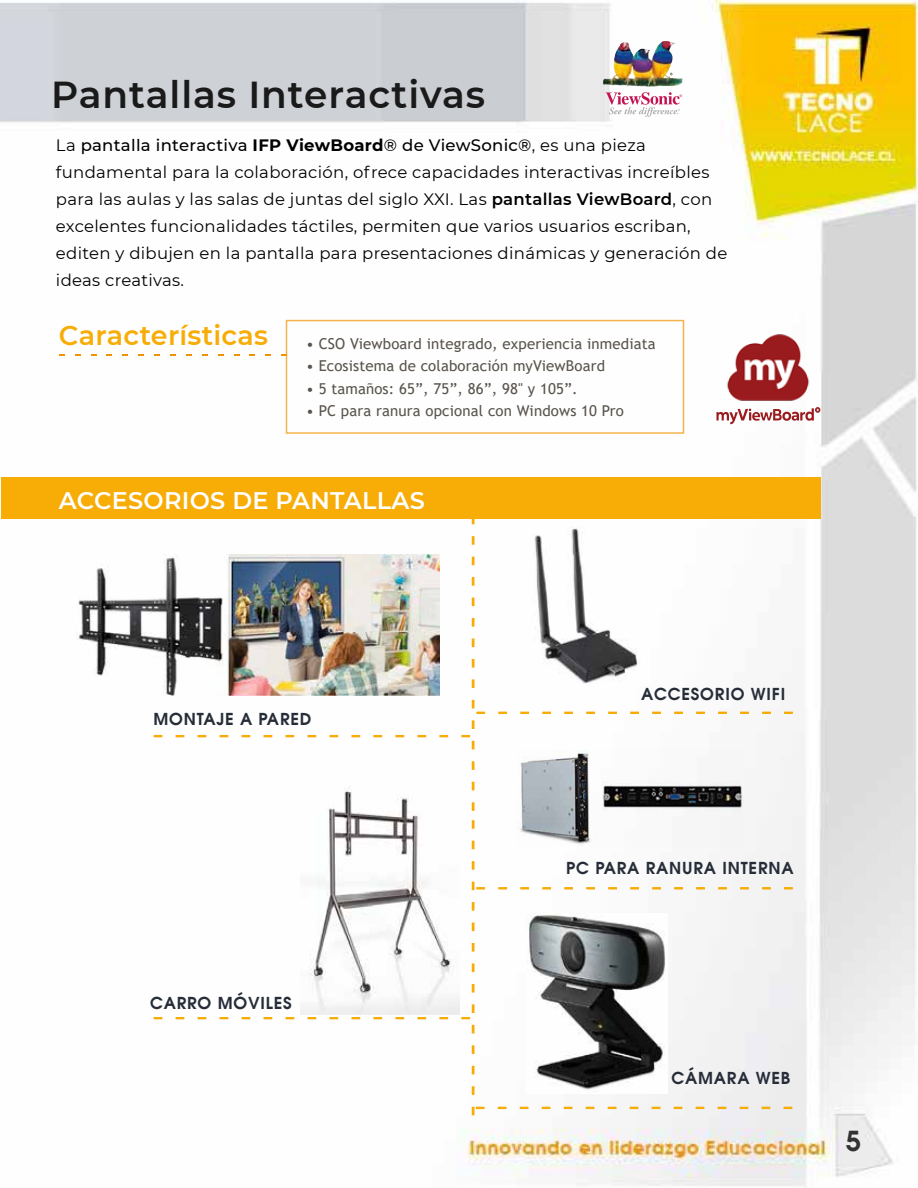
<style>
.page{position:relative;width:918px;height:1188px;background:#fff}
.page>*{position:absolute;margin:0;border:0;box-sizing:border-box;transform-origin:0 0}
.t1{font:600 37.5px "Montserrat";letter-spacing:.025em;color:#1a1a1a}
.t2{font:600 27px "Montserrat";letter-spacing:.01em;color:#f7ac06}
.t3{font:700 27px "Avian";color:#333}
.t4{font:600 24px "Montserrat";letter-spacing:.01em;color:#fff}
.t5{font:16.5px/27px "Montserrat";letter-spacing:.02em;color:#000}
.t6{font:700 16.5px "Avalon";letter-spacing:.05em;color:#262d38}
.t7{font:15px "Trebuchet MS";letter-spacing:.01em;color:#59544d}
.s1{font-weight:500}
.s2{font-weight:700}
.s3{font-weight:600}
</style>
<div class="page">
<img style="left:0;top:0;width:918px;height:1188px">
<div style="left:2px;top:477px;width:819px;height:42px;background:#f7ac06"></div>
<svg style="left:138px;top:354px;width:6px;height:2px"></svg>
<svg style="left:154px;top:354px;width:6px;height:2px"></svg>
<svg style="left:170px;top:354px;width:6px;height:2px"></svg>
<svg style="left:186px;top:354px;width:6px;height:2px"></svg>
<svg style="left:202px;top:354px;width:6px;height:2px"></svg>
<img style="left:77px;top:555px;width:363px;height:141px">
<img style="left:518px;top:750px;width:226px;height:96px">
<img style="left:716px;top:323px;width:103px;height:84px">
<svg style="left:716px;top:407px;width:104px;height:17px"></svg>
<svg style="left:606px;top:92px;width:76px;height:25px"></svg>
<img style="left:603px;top:42px;width:59px;height:45px">
<svg style="left:472px;top:519px;width:3px;height:5px"></svg>
<svg style="left:472px;top:536px;width:3px;height:9px"></svg>
<svg style="left:472px;top:557px;width:3px;height:8px"></svg>
<svg style="left:472px;top:577px;width:3px;height:9px"></svg>
<svg style="left:472px;top:598px;width:3px;height:8px"></svg>
<svg style="left:472px;top:618px;width:3px;height:9px"></svg>
<svg style="left:472px;top:639px;width:3px;height:8px"></svg>
<svg style="left:472px;top:659px;width:3px;height:9px"></svg>
<svg style="left:472px;top:679px;width:3px;height:9px"></svg>
<svg style="left:472px;top:720px;width:3px;height:9px"></svg>
<svg style="left:472px;top:761px;width:3px;height:9px"></svg>
<svg style="left:472px;top:782px;width:3px;height:8px"></svg>
<svg style="left:472px;top:802px;width:3px;height:9px"></svg>
<svg style="left:472px;top:820px;width:3px;height:9px"></svg>
<svg style="left:472px;top:841px;width:3px;height:8px"></svg>
<svg style="left:472px;top:861px;width:3px;height:9px"></svg>
<svg style="left:472px;top:902px;width:3px;height:9px"></svg>
<svg style="left:472px;top:923px;width:3px;height:8px"></svg>
<svg style="left:472px;top:943px;width:3px;height:9px"></svg>
<svg style="left:472px;top:963px;width:3px;height:9px"></svg>
<svg style="left:472px;top:984px;width:3px;height:9px"></svg>
<svg style="left:472px;top:1025px;width:3px;height:8px"></svg>
<svg style="left:472px;top:1045px;width:3px;height:9px"></svg>
<svg style="left:472px;top:1066px;width:3px;height:8px"></svg>
<svg style="left:472px;top:1086px;width:3px;height:9px"></svg>
<svg style="left:472px;top:700px;width:13px;height:14px"></svg>
<svg style="left:498px;top:712px;width:9px;height:2px"></svg>
<svg style="left:520px;top:712px;width:9px;height:2px"></svg>
<svg style="left:542px;top:712px;width:9px;height:2px"></svg>
<svg style="left:564px;top:712px;width:9px;height:2px"></svg>
<svg style="left:586px;top:712px;width:9px;height:2px"></svg>
<svg style="left:608px;top:712px;width:9px;height:2px"></svg>
<svg style="left:630px;top:712px;width:9px;height:2px"></svg>
<svg style="left:652px;top:712px;width:9px;height:2px"></svg>
<svg style="left:674px;top:712px;width:9px;height:2px"></svg>
<svg style="left:696px;top:712px;width:9px;height:2px"></svg>
<svg style="left:718px;top:712px;width:9px;height:2px"></svg>
<svg style="left:740px;top:712px;width:9px;height:2px"></svg>
<svg style="left:762px;top:712px;width:9px;height:2px"></svg>
<svg style="left:784px;top:712px;width:9px;height:2px"></svg>
<svg style="left:154px;top:735px;width:8px;height:2px"></svg>
<svg style="left:176px;top:735px;width:8px;height:2px"></svg>
<svg style="left:198px;top:735px;width:8px;height:2px"></svg>
<svg style="left:220px;top:735px;width:8px;height:2px"></svg>
<svg style="left:242px;top:735px;width:8px;height:2px"></svg>
<svg style="left:264px;top:735px;width:8px;height:2px"></svg>
<svg style="left:286px;top:735px;width:8px;height:2px"></svg>
<svg style="left:308px;top:735px;width:8px;height:2px"></svg>
<svg style="left:330px;top:735px;width:8px;height:2px"></svg>
<svg style="left:351px;top:735px;width:9px;height:2px"></svg>
<svg style="left:373px;top:735px;width:9px;height:2px"></svg>
<svg style="left:395px;top:735px;width:9px;height:2px"></svg>
<svg style="left:417px;top:735px;width:9px;height:2px"></svg>
<svg style="left:439px;top:735px;width:9px;height:2px"></svg>
<svg style="left:461px;top:735px;width:14px;height:14px"></svg>
<svg style="left:472px;top:882px;width:13px;height:8px"></svg>
<svg style="left:498px;top:887px;width:9px;height:3px"></svg>
<svg style="left:520px;top:887px;width:9px;height:3px"></svg>
<svg style="left:542px;top:887px;width:9px;height:3px"></svg>
<svg style="left:564px;top:887px;width:9px;height:3px"></svg>
<svg style="left:586px;top:887px;width:9px;height:3px"></svg>
<svg style="left:608px;top:887px;width:9px;height:3px"></svg>
<svg style="left:630px;top:887px;width:9px;height:3px"></svg>
<svg style="left:652px;top:887px;width:9px;height:3px"></svg>
<svg style="left:674px;top:887px;width:9px;height:3px"></svg>
<svg style="left:696px;top:887px;width:9px;height:3px"></svg>
<svg style="left:718px;top:887px;width:9px;height:3px"></svg>
<svg style="left:740px;top:887px;width:9px;height:3px"></svg>
<svg style="left:762px;top:887px;width:9px;height:3px"></svg>
<svg style="left:784px;top:887px;width:9px;height:3px"></svg>
<svg style="left:154px;top:1017px;width:8px;height:2px"></svg>
<svg style="left:176px;top:1017px;width:8px;height:2px"></svg>
<svg style="left:198px;top:1017px;width:8px;height:2px"></svg>
<svg style="left:220px;top:1017px;width:8px;height:2px"></svg>
<svg style="left:242px;top:1017px;width:8px;height:2px"></svg>
<svg style="left:264px;top:1017px;width:8px;height:2px"></svg>
<svg style="left:286px;top:1017px;width:8px;height:2px"></svg>
<svg style="left:308px;top:1017px;width:8px;height:2px"></svg>
<svg style="left:329px;top:1017px;width:9px;height:2px"></svg>
<svg style="left:351px;top:1017px;width:9px;height:2px"></svg>
<svg style="left:373px;top:1017px;width:9px;height:2px"></svg>
<svg style="left:395px;top:1017px;width:9px;height:2px"></svg>
<svg style="left:417px;top:1017px;width:9px;height:2px"></svg>
<svg style="left:439px;top:1017px;width:9px;height:2px"></svg>
<svg style="left:461px;top:1004px;width:14px;height:15px"></svg>
<svg style="left:472px;top:1107px;width:13px;height:8px"></svg>
<svg style="left:498px;top:1107px;width:9px;height:2px"></svg>
<svg style="left:520px;top:1107px;width:9px;height:2px"></svg>
<svg style="left:542px;top:1107px;width:8px;height:2px"></svg>
<svg style="left:564px;top:1107px;width:8px;height:2px"></svg>
<svg style="left:586px;top:1107px;width:8px;height:2px"></svg>
<svg style="left:608px;top:1107px;width:8px;height:2px"></svg>
<svg style="left:630px;top:1107px;width:8px;height:2px"></svg>
<svg style="left:652px;top:1107px;width:8px;height:2px"></svg>
<svg style="left:674px;top:1107px;width:8px;height:2px"></svg>
<svg style="left:696px;top:1107px;width:8px;height:2px"></svg>
<svg style="left:718px;top:1107px;width:8px;height:2px"></svg>
<svg style="left:740px;top:1107px;width:8px;height:2px"></svg>
<svg style="left:762px;top:1107px;width:8px;height:2px"></svg>
<svg style="left:784px;top:1107px;width:8px;height:2px"></svg>
<img style="left:525px;top:526px;width:125px;height:159px">
<img style="left:301px;top:778px;width:158px;height:237px">
<img style="left:526px;top:914px;width:142px;height:180px">
<h1 class="t1" style="left:51px;top:68px;width:436px">Pantallas Interactivas</h1>
<p class="t5" style="left:56px;top:131px;width:673px">La <span class="s1">pantalla interactiva</span> <span class="s2">IFP ViewBoard</span><span class="s1">® de ViewSonic®</span>, es una pieza fundamental para la colaboración, ofrece capacidades interactivas increíbles para las aulas y las salas de juntas del siglo XXI. Las <span class="s3">pantallas ViewBoard</span>, con excelentes funcionalidades táctiles, permiten que varios usuarios escriban, editen y dibujen en la pantalla para presentaciones dinámicas y generación de ideas creativas.</p>
<h2 class="t2" style="left:59px;top:316px;width:211px">Características</h2>
<p class="t7" style="left:306px;top:334px;width:351px">• CSO Viewboard integrado, experiencia inmediata</p>
<p class="t7" style="left:306px;top:356px;width:301px">• Ecosistema de colaboración myViewBoard</p>
<p class="t7" style="left:306px;top:379px;width:273px">• 5 tamaños: 65”, 75”, 86”, 98" y 105”.</p>
<p class="t7" style="left:306px;top:401px;width:319px">• PC para ranura opcional con Windows 10 Pro</p>
<h3 class="t4" style="left:59px;top:484px;width:367px">ACCESORIOS DE PANTALLAS</h3>
<p class="t6" style="left:153px;top:708px;width:159px">MONTAJE A PARED</p>
<p class="t6" style="left:150px;top:992px;width:143px">CARRO MÓVILES</p>
<p class="t6" style="left:641px;top:683px;width:146px">ACCESORIO WIFI</p>
<p class="t6" style="left:566px;top:856px;width:229px">PC PARA RANURA INTERNA</p>
<p class="t6" style="left:672px;top:1067px;width:120px">CÁMARA WEB</p>
<h2 class="t3" style="left:846px;top:1124px;width:17px">5</h2>
</div>
